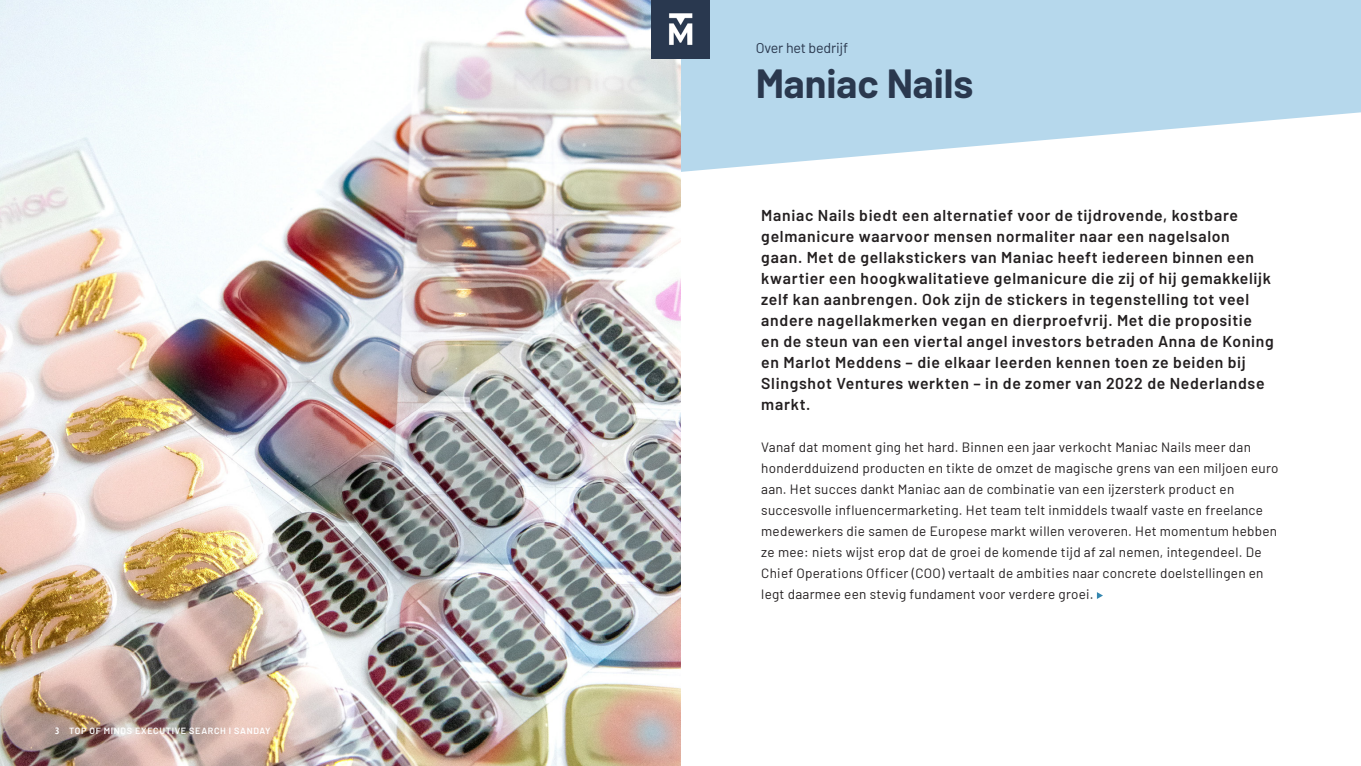
<style>
.page{position:relative;width:1361px;height:766px;background:#fff}
.page>*{position:absolute;margin:0;border:0;box-sizing:border-box;transform-origin:0 0}
.Page_header_kopie{font:700 39.75px "Barlow";letter-spacing:-.005em;color:#2a384e}
.t1{font:600 15.75px/21px "Barlow";letter-spacing:.04em;color:#231f20}
.t2{font:14.25px "Barlow";letter-spacing:-.01em;color:#2a384e}
.t3{font:13.5px/21px "Barlow";letter-spacing:.02em;color:#231f20}
.t4{font:600 9px "Barlow";letter-spacing:.07em;color:#fff}
.s1{font-family:"Open Sans";font-weight:700;font-stretch:condensed}
</style>
<div class="page">
<svg style="left:680px;top:0;width:681px;height:209px;fill:#b6d8ec"></svg>
<img style="left:0;top:0;width:680px;height:765px">
<img style="left:651px;top:0;width:58px;height:58px">
<svg style="left:1097px;top:592px;width:6px;height:6px"></svg>
<p class="t4" style="left:55px;top:724px;width:217px"><span class="s1">3</span> TOP OF MINDS EXECUTIVE SEARCH I SANDAY</p>
<p class="t2" style="left:755px;top:37px;width:94px">Over het bedrijf</p>
<p class="Page_header_kopie" style="left:755px;top:54px;width:219px">Maniac Nails</p>
<p class="t1" style="left:761px;top:203px;width:514px">Maniac Nails biedt een alternatief voor de tijdrovende, kostbare gelmanicure waarvoor mensen normaliter naar een nagelsalon gaan. Met de gellakstickers van Maniac heeft iedereen binnen een kwartier een hoogkwalitatieve gelmanicure die zij of hij gemakkelijk zelf kan aanbrengen. Ook zijn de stickers in tegenstelling tot veel andere nagellakmerken vegan en dierproefvrij. Met die propositie<br>en de steun van een viertal angel investors betraden Anna de Koning en Marlot Meddens – die elkaar leerden kennen toen ze beiden bij Slingshot Ventures werkten – in de zomer van 2022 de Nederlandse markt.</p>
<p class="t3" style="left:761px;top:435px;width:519px">Vanaf dat moment ging het hard. Binnen een jaar verkocht Maniac Nails meer dan honderdduizend producten en tikte de omzet de magische grens van een miljoen euro aan. Het succes dankt Maniac aan de combinatie van een ijzersterk product en succesvolle influencermarketing. Het team telt inmiddels twaalf vaste en freelance medewerkers die samen de Europese markt willen veroveren. Het momentum hebben ze mee: niets wijst erop dat de groei de komende tijd af zal nemen, integendeel. De Chief Operations Officer (COO) vertaalt de ambities naar concrete doelstellingen en legt daarmee een stevig fundament voor verdere groei.</p>
</div>
